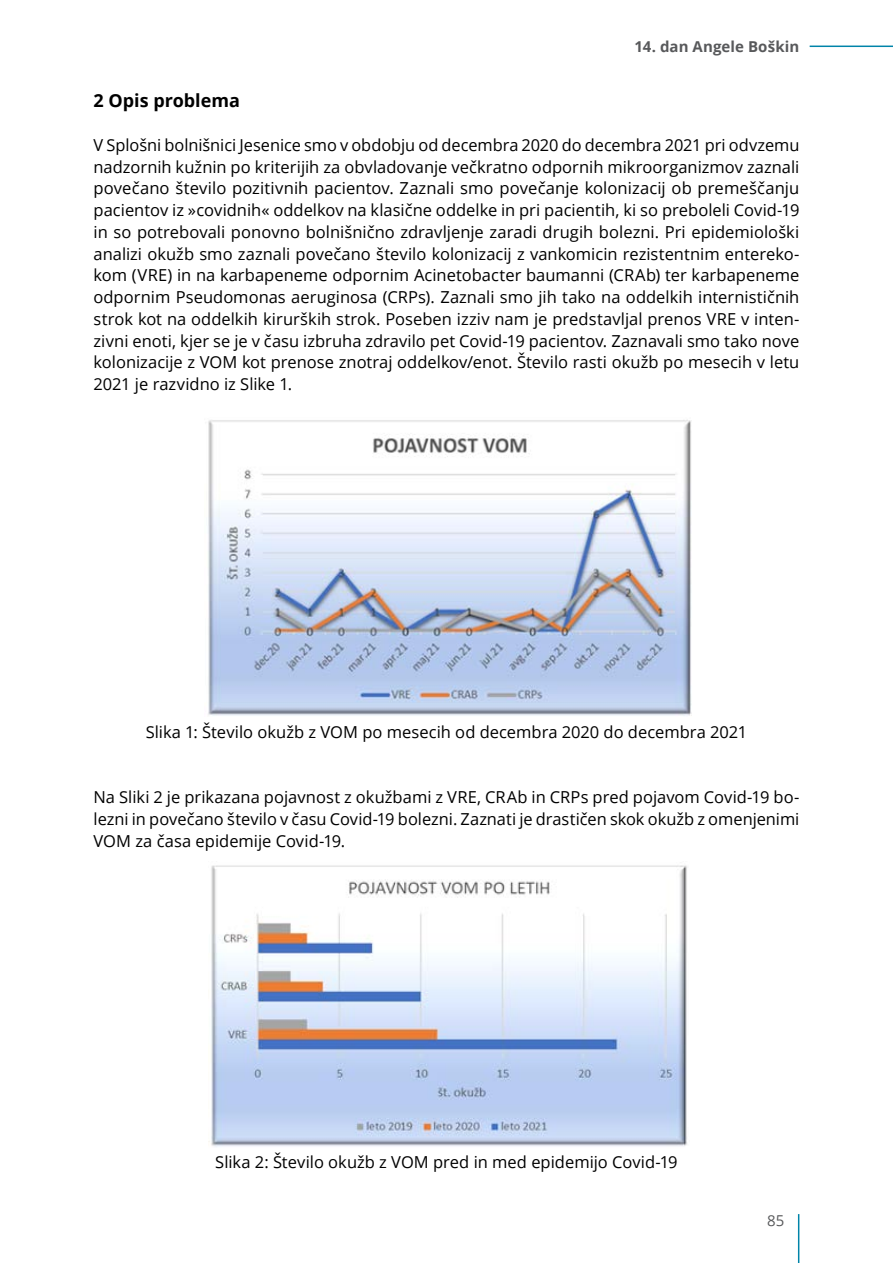
<style>
.page{position:relative;width:893px;height:1263px;background:#fff}
.page>*{position:absolute;margin:0;border:0;box-sizing:border-box;transform-origin:0 0}
.t1{font:700 18px "Open Sans";color:#000}
.t2{font:16.5px/21.8px "Open Sans";color:#000;text-align:justify}
.t3{font:700 15px "Open Sans";letter-spacing:.005em;color:#58595b}
.t4{font:15px "Open Sans";color:#58595b}
</style>
<div class="page">
<hr style="left:810px;top:46px;width:83px;height:1px;background:#0084a9">
<hr style="left:798px;top:1214px;width:1px;height:49px;background:#0084a9">
<img style="left:208px;top:420px;width:484px;height:296px">
<img style="left:208px;top:865px;width:479px;height:282px">
<p class="t3" style="left:635px;top:36px;width:166px">14. dan Angele Boškin</p>
<p class="t1" style="left:94px;top:88px;width:148px">2 Opis problema</p>
<p class="t2" style="left:94px;top:134px;width:707px">V Splošni bolnišnici Jesenice smo v obdobju od decembra 2020 do decembra 2021 pri odvzemu nadzornih kužnin po kriterijih za obvladovanje večkratno odpornih mikroorganizmov zaznali povečano število pozitivnih pacientov. Zaznali smo povečanje kolonizacij ob premeščanju pacientov iz »covidnih« oddelkov na klasične oddelke in pri pacientih, ki so preboleli Covid-19 in so potrebovali ponovno bolnišnično zdravljenje zaradi drugih bolezni. Pri epidemiološki analizi okužb smo zaznali povečano število kolonizacij z vankomicin rezistentnim entereko&shy;kom (VRE) in na karbapeneme odpornim Acinetobacter baumanni (CRAb) ter karbapeneme odpornim Pseudomonas aeruginosa (CRPs). Zaznali smo jih tako na oddelkih internističnih strok kot na oddelkih kirurških strok. Poseben izziv nam je predstavljal prenos VRE v inten&shy;zivni enoti, kjer se je v času izbruha zdravilo pet Covid-19 pacientov. Zaznavali smo tako nove kolonizacije z VOM kot prenose znotraj oddelkov/enot. Število rasti okužb po mesecih v letu 2021 je razvidno iz Slike 1.</p>
<p class="t2" style="left:146px;top:721px;width:603px">Slika 1: Število okužb z VOM po mesecih od decembra 2020 do decembra 2021</p>
<p class="t2" style="left:94px;top:786px;width:707px">Na Sliki 2 je prikazana pojavnost z okužbami z VRE, CRAb in CRPs pred pojavom Covid-19 bo&shy;lezni in povečano število v času Covid-19 bolezni. Zaznati je drastičen skok okužb z omenjenimi VOM za časa epidemije Covid-19.</p>
<p class="t2" style="left:215px;top:1151px;width:464px">Slika 2: Število okužb z VOM pred in med epidemijo Covid-19</p>
<p class="t4" style="left:767px;top:1210px;width:19px">85</p>
</div>
